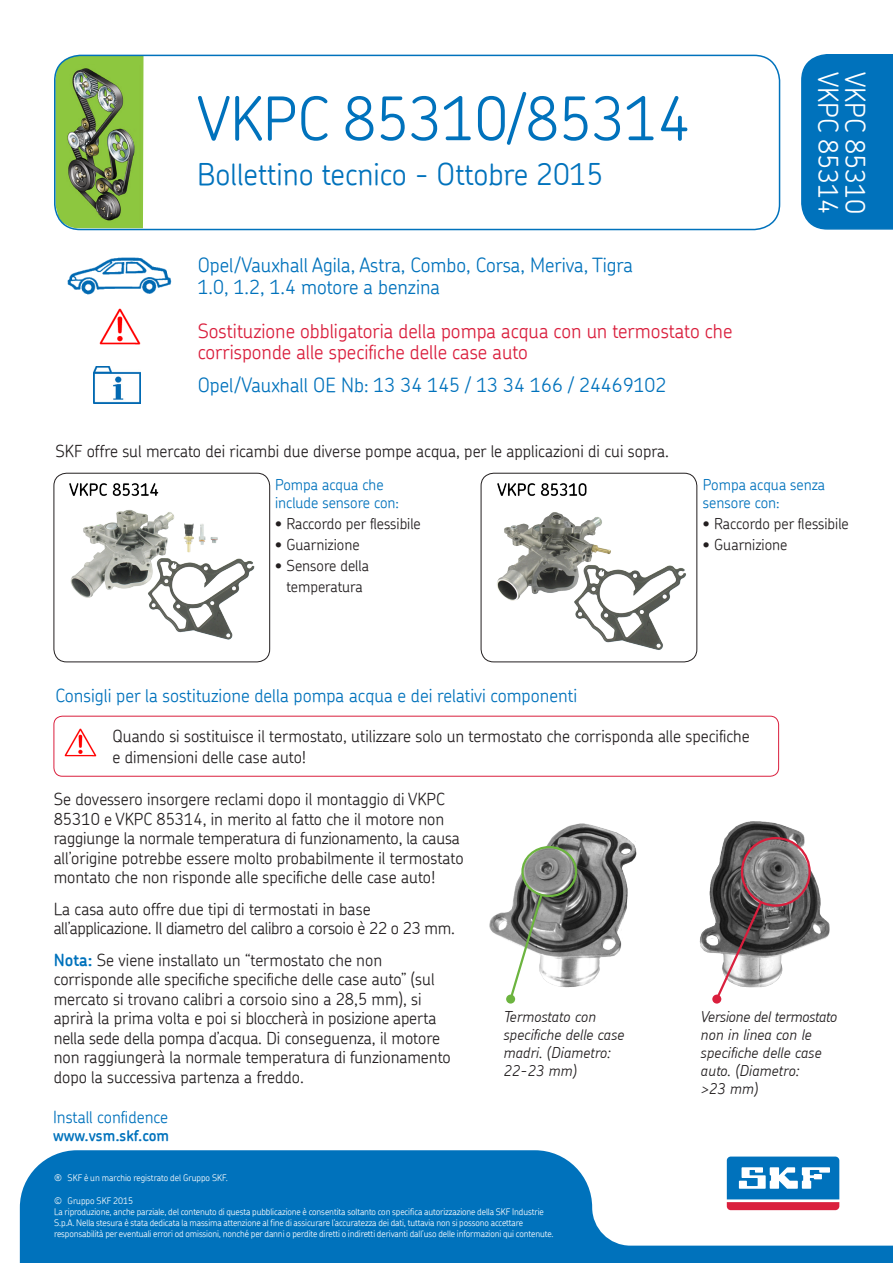
<style>
.page{position:relative;width:893px;height:1263px;background:#fff}
.page>*{position:absolute;margin:0;border:0;box-sizing:border-box;transform-origin:0 0}
.aa_title{font:300 60px "SKF Chevin";letter-spacing:-.005em;color:#0072bc}
.ab_sub_title{font:300 30px "SKF Chevin";color:#0072bc}
.ac_code{font:300 27px "SKF Chevin";color:#fff}
.ad_blue{font:300 19.5px "SKF Chevin";color:#0072bc}
.ae_red{font:300 19.5px/21px "SKF Chevin";color:#da1f3d}
.ai_blue_head_bigger{font:300 18px "SKF Chevin";color:#0072bc}
.af_body{font:300 16.5px/19.5px "SKF Chevin";color:#231f20}
.aj_body_nested{font:300 16.5px/19.5px "SKF Chevin";color:#231f20}
.af_body-2{font:300 16.5px/19.5px "SKF Chevin";letter-spacing:-.02em;color:#231f20}
.t1{font:300 16.5px "SKF Chevin";color:#0072bc}
.ak_italic{font:italic 300 15px/18px "SKF Chevin";color:#231f20}
.ah_bullet{font:300 15px/21px "SKF Chevin";color:#231f20;text-align:center}
.ag_blue_head{font:300 15px/18px "SKF Chevin";color:#0072bc}
.t2{font:600 15px "SKF Chevin";color:#0072bc}
.t3{font:300 9px/11.2px "SKF Chevin";letter-spacing:-.01em;color:#fff}
.s1{font-weight:600;color:#0072bc}
</style>
<div class="page">
<img style="left:55px;top:55px;width:89px;height:173px">
<img style="left:99px;top:308px;width:42px;height:37px">
<div style="left:801px;top:54px;width:92px;height:176px;background:#0072bc"></div>
<img style="left:66px;top:65px;width:74px;height:158px">
<div style="left:54px;top:55px;width:726px;height:175px;border:2px solid #0072bc;border-radius:26px"></div>
<svg style="left:20px;top:1150px;width:873px;height:113px;fill:#0072bc"></svg>
<svg style="left:724px;top:1154px;width:118px;height:59px"></svg>
<svg style="left:727px;top:1156px;width:112px;height:54px"></svg>
<img style="left:94px;top:366px;width:46px;height:38px">
<img style="left:67px;top:257px;width:105px;height:38px">
<img style="left:69px;top:483px;width:186px;height:157px">
<div style="left:54px;top:473px;width:216px;height:189px;border:1px solid #231f20;border-radius:13px"></div>
<img style="left:497px;top:483px;width:196px;height:179px">
<div style="left:481px;top:473px;width:216px;height:189px;border:1px solid #231f20;border-radius:13px"></div>
<img style="left:64px;top:728px;width:33px;height:29px">
<div style="left:54px;top:716px;width:725px;height:60px;border:1px solid #da1f3d;border-radius:9px"></div>
<img style="left:489px;top:823px;width:148px;height:181px">
<img style="left:699px;top:821px;width:131px;height:166px">
<div style="left:521px;top:846px;width:56px;height:51px;border:2px solid #6cb43f;border-radius:50%"></div>
<div style="left:741px;top:837px;width:70px;height:70px;border:2px solid #da1f3d;border-radius:50%"></div>
<svg style="left:508px;top:893px;width:36px;height:109px"></svg>
<div style="left:506px;top:994px;width:9px;height:9px;background:#6cb43f;border-radius:50%"></div>
<svg style="left:714px;top:899px;width:50px;height:103px"></svg>
<div style="left:712px;top:994px;width:9px;height:9px;background:#da1f3d;border-radius:50%"></div>
<p class="aa_title" style="left:197px;top:80px;width:495px">VKPC 85310/85314</p>
<p class="ab_sub_title" style="left:197px;top:155px;width:408px">Bollettino tecnico - Ottobre 2015</p>
<p class="ad_blue" style="left:198px;top:252px;width:437px">Opel/Vauxhall Agila, Astra, Combo, Corsa, Meriva, Tigra</p>
<p class="ad_blue" style="left:198px;top:274px;width:244px">1.0, 1.2, 1.4 motore a benzina</p>
<p class="ae_red" style="left:198px;top:320px;width:536px">Sostituzione obbligatoria della pompa acqua con un termostato che corrisponde alle specifiche delle case auto</p>
<p class="ad_blue" style="left:198px;top:372px;width:470px">Opel/Vauxhall OE Nb: 13 34 145 / 13 34 166 / 24469102</p>
<p class="ac_code" style="left:846px;top:72px;width:144px;rotate:90deg">VKPC 85314</p>
<p class="ac_code" style="left:873px;top:72px;width:144px;rotate:90deg">VKPC 85310</p>
<p class="af_body" style="left:56px;top:441px;width:615px">SKF offre sul mercato dei ricambi due diverse pompe acqua, per le applicazioni di cui sopra.</p>
<p class="ag_blue_head" style="left:275px;top:475px;width:126px">Pompa acqua che include sensore con:</p>
<p class="ah_bullet" style="left:275px;top:513px;width:147px">• Raccordo per flessibile</p>
<p class="ah_bullet" style="left:275px;top:534px;width:86px">• Guarnizione</p>
<p class="ah_bullet" style="left:275px;top:555px;width:96px">• Sensore della temperatura</p>
<p class="ag_blue_head" style="left:703px;top:475px;width:124px">Pompa acqua senza sensore con:</p>
<p class="ah_bullet" style="left:703px;top:513px;width:147px">• Raccordo per flessibile</p>
<p class="ah_bullet" style="left:703px;top:534px;width:86px">• Guarnizione</p>
<p class="ai_blue_head_bigger" style="left:56px;top:684px;width:523px">Consigli per la sostituzione della pompa acqua e dei relativi componenti</p>
<p class="af_body" style="left:113px;top:725px;width:639px;line-height:21px">Quando si sostituisce il termostato, utilizzare solo un termostato che corrisponda alle specifiche e dimensioni delle case auto!</p>
<p class="af_body" style="left:54px;top:789px;width:411px">Se dovessero insorgere reclami dopo il montaggio di VKPC 85310 e VKPC 85314, in merito al fatto che il motore non raggiunge la normale temperatura di funzionamento, la causa all’origine potrebbe essere molto probabilmente il termostato montato che non risponde alle specifiche delle case auto!</p>
<p class="af_body-2" style="left:54px;top:898px;width:403px">La casa auto offre due tipi di termostati in base all’applicazione. Il diametro del calibro a corsoio è 22 o 23 mm.</p>
<p class="aj_body_nested" style="left:54px;top:949px;width:399px"><span class="s1">Nota:</span> Se viene installato un “termostato che non corrisponde alle specifiche specifiche delle case auto” (sul mercato si trovano calibri a corsoio sino a 28,5 mm), si aprirà la prima volta e poi si bloccherà in posizione aperta nella sede della pompa d’acqua. Di conseguenza, il motore non raggiungerà la normale temperatura di funzionamento dopo la successiva partenza a freddo.</p>
<p class="ak_italic" style="left:503px;top:1007px;width:122px">Termostato con specifiche delle case madri. (Diametro:<br>22-23 mm)</p>
<p class="ak_italic" style="left:701px;top:1008px;width:138px">Versione del termostato non in linea con le specifiche delle case auto. (Diametro:<br>&gt;23 mm)</p>
<p class="t1" style="left:53px;top:1107px;width:117px">Install confidence</p>
<p class="t2" style="left:53px;top:1126px;width:118px">www.vsm.skf.com</p>
<p class="t3" style="left:54px;top:1172px;width:175px">® SKF è un marchio registrato del Gruppo SKF.</p>
<p class="t3" style="left:54px;top:1195px;width:81px">© Gruppo SKF 2015</p>
<p class="t3" style="left:54px;top:1206px;width:501px">La riproduzione, anche parziale, del contenuto di questa pubblicazione è consentita soltanto con specifica autorizzazione della SKF Industrie<br>S.p.A. Nella stesura è stata dedicata la massima attenzione al fine di assicurare l’accuratezza dei dati, tuttavia non si possono accettare responsabilità per eventuali errori od omissioni, nonché per danni o perdite diretti o indiretti derivanti dall’uso delle informazioni qui contenute.</p>
</div>
